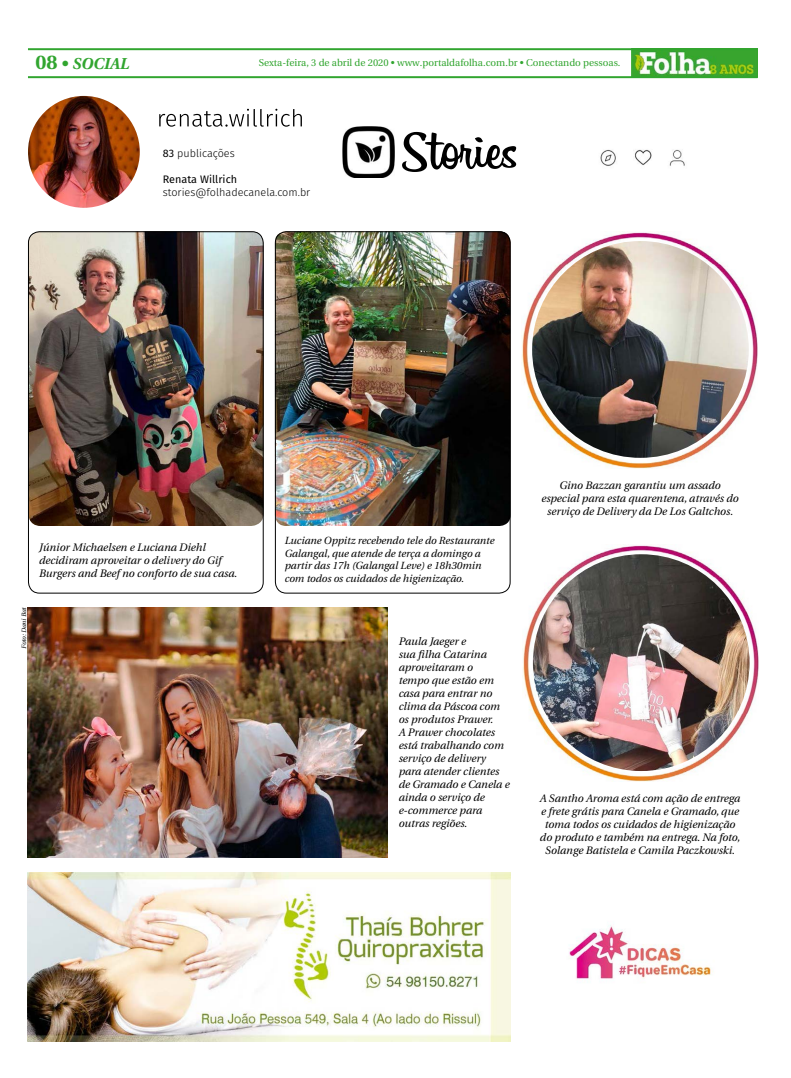
<style>
.page{position:relative;width:791px;height:1078px;background:#fff}
.page>*{position:absolute;margin:0;border:0;box-sizing:border-box;transform-origin:0 0}
.t1{font:italic 700 15.8px "Linguistics Pro";color:#31a52f}
.t2{font:italic 10.8px/13px "Linguistics Pro";color:#000}
.t3{font:300 10.8px "Fira Sans";color:#000}
.t4{font:10.8px "Fira Sans";color:#000}
.t5{font:italic 10.4px/12.4px "Linguistics Pro";color:#000}
.t6{font:9.9px "Linguistics Pro";color:#31a52f}
.t7{font:italic 6.4px "Linguistics Pro";color:#000}
.s1{font-style:normal;font-size:19.7px}
.s2{font-style:normal}
.s3{font-weight:400}
</style>
<div class="page">
<img style="left:275px;top:231px;width:235px;height:295px">
<img style="left:28px;top:231px;width:234px;height:295px">
<div style="left:28px;top:231px;width:236px;height:362px;border:1px solid #000;border-radius:11px"></div>
<div style="left:275px;top:231px;width:236px;height:362px;border:1px solid #000;border-radius:11px"></div>
<img style="left:632px;top:50px;width:125px;height:26px">
<hr style="left:28px;top:76px;width:729px;height:2px;background:#31a52f">
<hr style="left:28px;top:48px;width:729px;height:2px;background:#31a52f">
<img style="left:522px;top:231px;width:235px;height:237px">
<img style="left:532px;top:241px;width:217px;height:216px;border-radius:108px">
<img style="left:28px;top:872px;width:483px;height:168px">
<img style="left:343px;top:127px;width:51px;height:50px">
<svg style="left:402px;top:132px;width:114px;height:40px"></svg>
<img style="left:28px;top:96px;width:112px;height:112px;border-radius:56px">
<svg style="left:159px;top:109px;width:143px;height:18px"></svg>
<img style="left:569px;top:925px;width:144px;height:54px">
<img style="left:28px;top:607px;width:359px;height:249px">
<img style="left:522px;top:544px;width:236px;height:237px">
<img style="left:533px;top:554px;width:216px;height:216px;border-radius:108px">
<img style="left:600px;top:149px;width:85px;height:17px">
<h1 class="t1" style="left:36px;top:51px;width:95px"><span class="s1">08</span> <span class="s2">•</span> SOCIAL</h1>
<p class="t6" style="left:259px;top:55px;width:363px">Sexta-feira, 3 de abril de 2020 • www.portaldafolha.com.br • Conectando pessoas.</p>
<p class="t3" style="left:163px;top:145px;width:73px"><span class="s3">83</span> publicações</p>
<p class="t4" style="left:163px;top:171px;width:76px">Renata Willrich</p>
<p class="t3" style="left:163px;top:185px;width:149px">stories@folhadecanela.com.br</p>
<p class="t7" style="left:19px;top:648px;width:43px;rotate:-90deg">Foto: Dani Bat</p>
<p class="t2" style="left:39px;top:540px;width:200px">Júnior Michaelsen e Luciana Diehl decidiram aproveitar o delivery do Gif<br>Burgers and Beef no conforto de sua casa.</p>
<p class="t5" style="left:284px;top:534px;width:211px">Luciane Oppitz recebendo tele do Restaurante Galangal, que atende de terça a domingo a partir das 17h (Galangal Leve) e 18h30min com todos os cuidados de higienização.</p>
<p class="t2" style="left:398px;top:634px;width:112px">Paula Jaeger e<br>sua filha Catarina aproveitaram o<br>tempo que estão em casa para entrar no clima da Páscoa com os produtos Prawer.<br>A Prawer chocolates está trabalhando com serviço de delivery para atender clientes de Gramado e Canela e ainda o serviço de e-commerce para outras regiões.</p>
<p class="t2" style="left:541px;top:478px;width:199px;text-align:center">Gino Bazzan garantiu um assado especial para esta quarentena, através do serviço de Delivery da De Los Galtchos.</p>
<p class="t2" style="left:539px;top:791px;width:202px;text-align:center">A Santho Aroma está com ação de entrega e frete grátis para Canela e Gramado, que toma todos os cuidados de higienização do produto e também na entrega. Na foto, Solange Batistela e Camila Paczkowski.</p>
</div>
